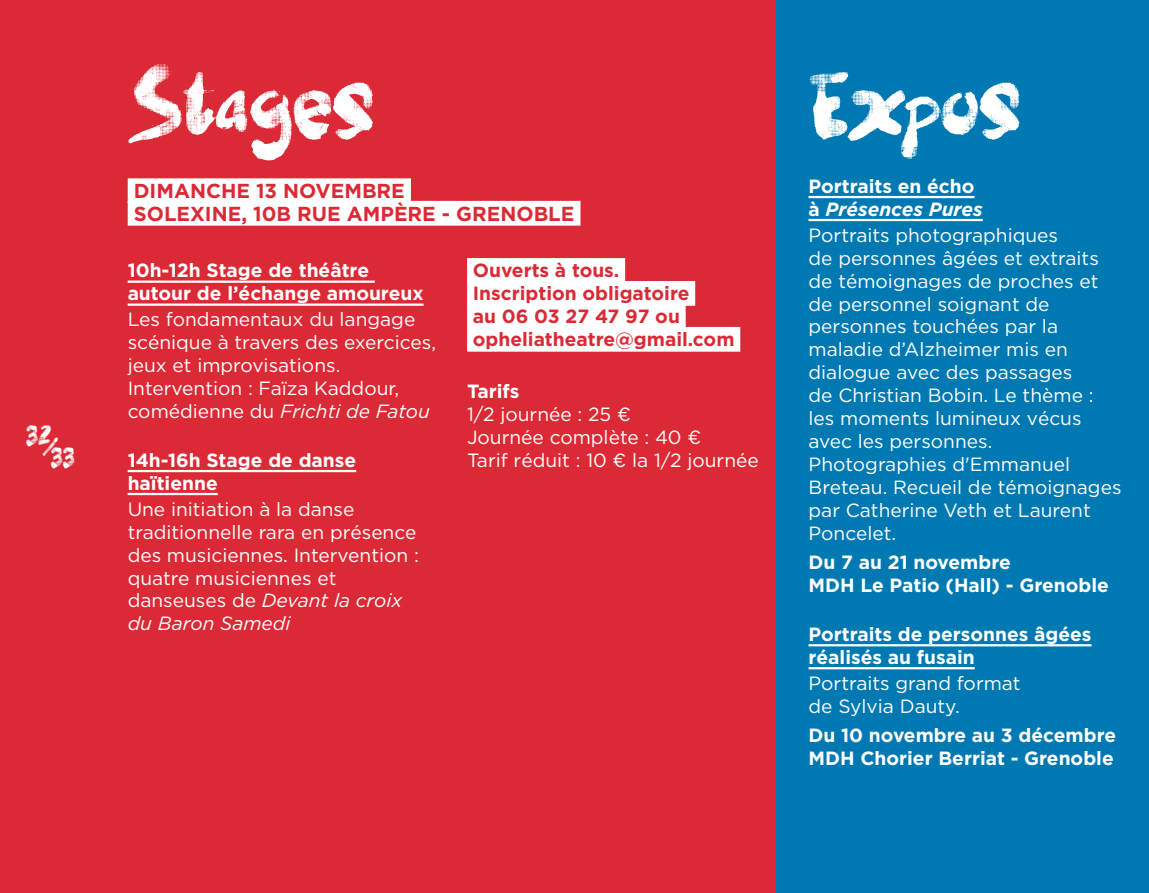
<style>
.page{position:relative;width:1149px;height:893px;background:#fff}
.page>*{position:absolute;margin:0;border:0;box-sizing:border-box;transform-origin:0 0}
.t1{font:60.75px "Vif Argent";color:#fff}
.t2{font:700 20.25px/22.5px "Gotham";color:#db2a36}
.t3{font:19.12px/22.9px "Gotham";color:#fff}
.t4{font:700 19.12px/22.9px "Gotham";color:#fff}
.t5{font:700 19.12px/22.9px "Gotham";color:#db2a36}
.t6{font:18px/22.3px "Vif Argent";color:#fff}
.s1{font-style:italic}
</style>
<div class="page">
<div style="left:0;top:0;width:792px;height:893px;background:#db2a36"></div>
<div style="left:776px;top:0;width:372px;height:893px;background:#0079b3"></div>
<hr style="left:128px;top:281px;width:247px;height:2px;background:#fff">
<hr style="left:128px;top:303px;width:295px;height:3px;background:#fff">
<hr style="left:128px;top:470px;width:228px;height:2px;background:#fff">
<hr style="left:128px;top:493px;width:90px;height:2px;background:#fff">
<div style="left:467px;top:258px;width:158px;height:25px;background:#fff"></div>
<div style="left:467px;top:281px;width:228px;height:25px;background:#fff"></div>
<div style="left:467px;top:304px;width:218px;height:25px;background:#fff"></div>
<div style="left:467px;top:327px;width:273px;height:25px;background:#fff"></div>
<div style="left:128px;top:178px;width:283px;height:25px;background:#fff"></div>
<div style="left:128px;top:201px;width:452px;height:25px;background:#fff"></div>
<hr style="left:808px;top:196px;width:166px;height:2px;background:#fff">
<hr style="left:808px;top:219px;width:174px;height:2px;background:#fff">
<hr style="left:808px;top:644px;width:283px;height:2px;background:#fff">
<hr style="left:808px;top:667px;width:166px;height:2px;background:#fff">
<p class="t6" style="left:51px;top:427px;width:26px;text-indent:-25px">32<br>33</p>
<p class="t6" style="left:43px;top:439px;width:17px">/</p>
<h1 class="t1" style="left:128px;top:79px;width:247px">Stages</h1>
<p class="t2" style="left:134px;top:179px;width:88px">Dimanche</p>
<p class="t2" style="left:256px;top:179px;width:76px">13 novem</p>
<p class="t2" style="left:134px;top:179px;width:427px;text-indent:228px">bre<br>Solexine, 10B rue Ampère - Grenoble</p>
<p class="t4" style="left:128px;top:258px;width:297px">10h-12h Stage de théâtre autour de l’échange amoureux</p>
<p class="t3" style="left:128px;top:308px;width:310px">Les fondamentaux du langage scénique à travers des exercices, jeux et improvisations.<br>Intervention : Faïza Kaddour, comédienne du <span class="s1">Frichti de Fatou</span></p>
<p class="t4" style="left:128px;top:448px;width:230px">14h-16h Stage de danse haïtienne</p>
<p class="t3" style="left:128px;top:497px;width:293px">Une initiation à la danse traditionnelle rara en présence des musiciennes. Intervention : quatre musiciennes et danseuses de <span class="s1">Devant la croix du Baron Samedi</span></p>
<p class="t5" style="left:472px;top:258px;width:263px">Ouverts à tous.<br>I nscription obligatoire<br>au 06 03 27 47 97 ou opheliatheatre@gmail.com</p>
<p class="t4" style="left:467px;top:379px;width:54px">Tarifs</p>
<p class="t3" style="left:467px;top:402px;width:293px">1/2 journée : 25 ¤<br>Journée complète : 40 ¤<br>Tarif réduit : 10 ¤ la 1/2 journée</p>
<h1 class="t1" style="left:808px;top:79px;width:213px">Expos</h1>
<p class="t4" style="left:808px;top:174px;width:176px">Portraits en écho à <span class="s1">Présences Pures</span></p>
<p class="t3" style="left:808px;top:223px;width:314px">Portraits photographiques<br>de personnes âgées et extraits de témoignages de proches et de personnel soignant de personnes touchées par la maladie d’Alzheimer mis en dialogue avec des passages<br>de Christian Bobin. Le thème : les moments lumineux vécus avec les personnes.<br>Photographies d'Emmanuel<br>Breteau. Recueil de témoignages par Catherine Veth et Laurent<br>Poncelet.</p>
<p class="t4" style="left:808px;top:551px;width:302px">Du 7 au 21 novembre<br>MDH Le Patio (Hall) - Grenoble</p>
<p class="t4" style="left:808px;top:622px;width:284px">Portraits de personnes âgées réalisés au fusain</p>
<p class="t3" style="left:808px;top:671px;width:213px">Portraits grand format de Sylvia Dauty.</p>
<p class="t4" style="left:808px;top:723px;width:309px">Du 10 novembre au 3 décembre<br>MDH Chorier Berriat - Grenoble</p>
</div>
